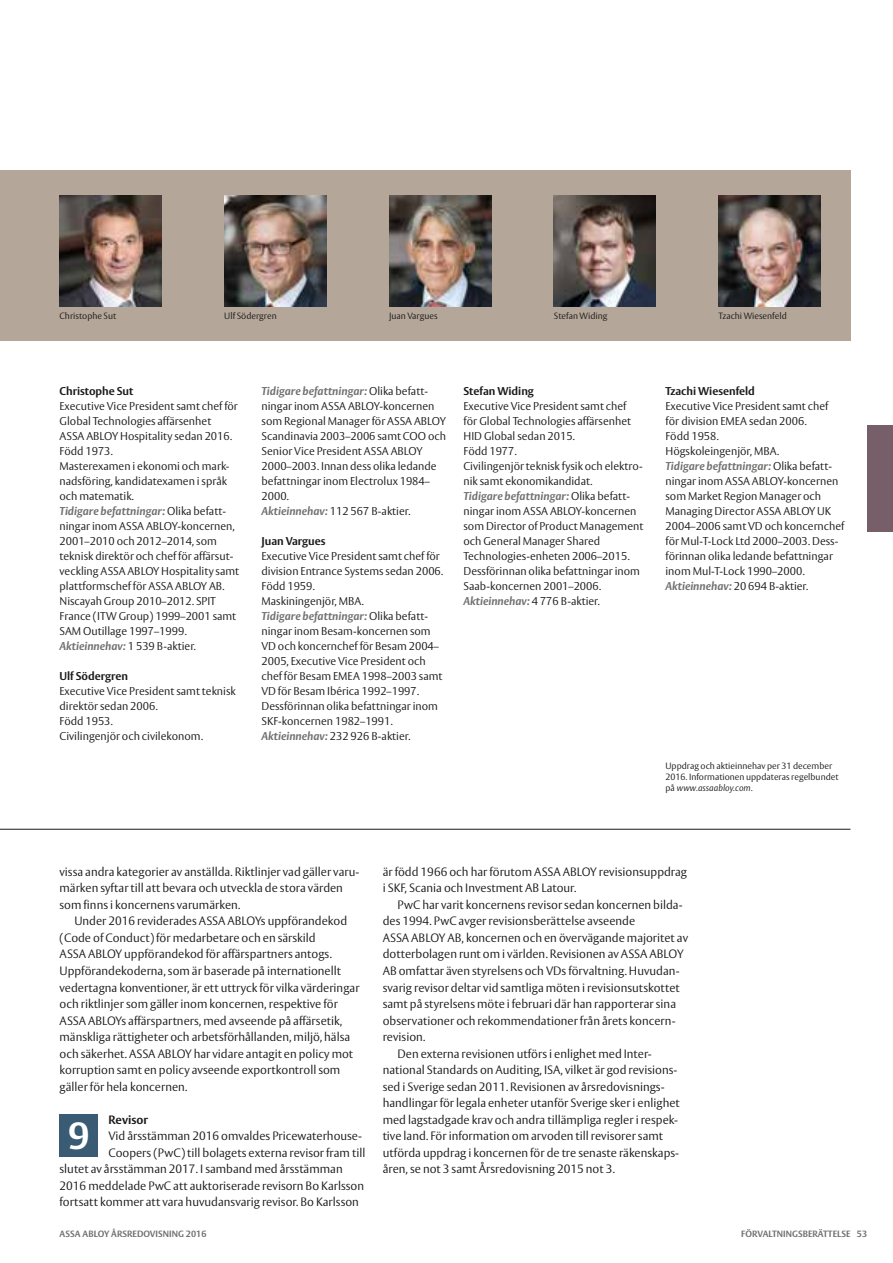
<style>
.page{position:relative;width:893px;height:1263px;background:#fff}
.page>*{position:absolute;margin:0;border:0;box-sizing:border-box;transform-origin:0 0}
.t1{font:700 37.5px "ASSA Vesta";color:#fff}
.t2{font:300 12px/16.5px "ASSA Vesta";color:#1c1b1a}
.t3{font:700 12px "ASSA Vesta";color:#1c1b1a}
.t4{font:300 11.25px/15px "ASSA Vesta";color:#1c1b1a}
.t5{font:700 11.25px "ASSA Vesta";color:#1c1b1a}
.t6{font:300 9px/10.8px "ASSA Vesta";color:#1c1b1a}
.t7{font:700 9px "ASSA Vesta";letter-spacing:.005em;color:#70706f}
.s1{font-weight:700;font-style:italic;color:#70706f}
.s2{font-style:italic}
</style>
<div class="page">
<div style="left:867px;top:425px;width:26px;height:106px;background:#765f68"></div>
<div style="left:0;top:170px;width:850px;height:170px;background:#b4a698"></div>
<img style="left:60px;top:196px;width:102px;height:110px">
<img style="left:224px;top:196px;width:102px;height:110px">
<img style="left:389px;top:196px;width:102px;height:110px">
<img style="left:719px;top:196px;width:102px;height:110px">
<hr style="left:0;top:829px;width:850px;height:1px;background:#1c1b1a">
<div style="left:60px;top:1114px;width:38px;height:42px;background:#395b73"></div>
<img style="left:554px;top:196px;width:102px;height:110px">
<p class="t6" style="left:60px;top:311px;width:58px">Christophe Sut</p>
<p class="t6" style="left:224px;top:311px;width:54px">Ulf Södergren</p>
<p class="t6" style="left:389px;top:311px;width:50px">Juan Vargues</p>
<p class="t6" style="left:719px;top:311px;width:70px">Tzachi Wiesenfeld</p>
<p class="t6" style="left:554px;top:311px;width:55px">Stefan Widing</p>
<p class="t5" style="left:60px;top:384px;width:75px">Christophe Sut</p>
<p class="t4" style="left:60px;top:399px;width:181px">Executive Vice President samt chef för<br>Global Technologies affärsenhet<br>ASSA ABLOY Hospitality sedan 2016.<br>Född 1973.<br>Masterexamen i ekonomi och mark&shy;nadsföring, kandidatexamen i språk och matematik.<br><span class="s1">Tidigare befattningar:</span> Olika befatt&shy;ningar inom ASSA ABLOY-koncernen,<br>2001–2010 och 2012–2014, som teknisk direktör och chef för affärsut&shy;veckling ASSA ABLOY Hospitality samt plattformschef för ASSA ABLOY AB.<br>Niscayah Group 2010–2012. SPIT<br>France (ITW Group) 1999–2001 samt<br>SAM Outillage 1997–1999.<br><span class="s1">Aktieinnehav:</span> 1 539 B-aktier.</p>
<p class="t5" style="left:60px;top:669px;width:70px">Ulf Södergren</p>
<p class="t4" style="left:60px;top:684px;width:178px">Executive Vice President samt teknisk direktör sedan 2006.<br>Född 1953.<br>Civilingenjör och civilekonom.</p>
<p class="t4" style="left:261px;top:384px;width:186px"><span class="s1">Tidigare befattningar:</span> Olika befatt&shy;ningar inom ASSA ABLOY-koncernen som Regional Manager för ASSA ABLOY<br>Scandinavia 2003–2006 samt COO och<br>Senior Vice President ASSA ABLOY<br>2000–2003. Innan dess olika ledande befattningar inom Electrolux 1984–<br>2000.<br><span class="s1">Aktieinnehav:</span> 112 567 B-aktier.</p>
<p class="t5" style="left:261px;top:534px;width:66px">Juan Vargues</p>
<p class="t4" style="left:261px;top:549px;width:183px">Executive Vice President samt chef för division Entrance Systems sedan 2006.<br>Född 1959.<br>Maskiningenjör, MBA.<br><span class="s1">Tidigare befattningar:</span> Olika befatt&shy;ningar inom Besam-koncernen som<br>VD och koncernchef för Besam 2004–<br>2005, Executive Vice President och chef för Besam EMEA 1998–2003 samt<br>VD för Besam Ibérica 1992–1997.<br>Dessförinnan olika befattningar inom<br>SKF-koncernen 1982–1991.<br><span class="s1">Aktieinnehav:</span> 232 926 B-aktier.</p>
<p class="t5" style="left:463px;top:384px;width:72px">Stefan Widing</p>
<p class="t4" style="left:463px;top:399px;width:181px">Executive Vice President samt chef<br>för Global Technologies affärsenhet<br>HID Global sedan 2015.<br>Född 1977.<br>Civilingenjör teknisk fysik och elektro&shy;nik samt ekonomikandidat.<br><span class="s1">Tidigare befattningar:</span> Olika befatt&shy;ningar inom ASSA ABLOY-koncernen som Director of Product Management och General Manager Shared<br>Technologies-enheten 2006–2015.<br>Dessförinnan olika befattningar inom<br>Saab-koncernen 2001–2006.<br><span class="s1">Aktieinnehav:</span> 4 776 B-aktier.</p>
<p class="t5" style="left:665px;top:384px;width:91px">Tzachi Wiesenfeld</p>
<p class="t4" style="left:665px;top:399px;width:180px">Executive Vice President samt chef för division EMEA sedan 2006.<br>Född 1958.<br>Högskoleingenjör, MBA.<br><span class="s1">Tidigare befattningar:</span> Olika befatt&shy;ningar inom ASSA ABLOY-koncernen som Market Region Manager och<br>Managing Director ASSA ABLOY UK<br>2004–2006 samt VD och koncernchef för Mul-T-Lock Ltd 2000–2003. Dess&shy;förinnan olika ledande befattningar inom Mul-T-Lock 1990–2000.<br><span class="s1">Aktieinnehav:</span> 20 694 B-aktier.</p>
<p class="t6" style="left:665px;top:761px;width:175px">Uppdrag och aktieinnehav per 31 december<br>2016. Informationen uppdateras regelbundet på <span class="s2">www.assaabloy.com</span>.</p>
<p class="t2" style="left:60px;top:864px;width:301px">vissa andra kategorier av anställda. Riktlinjer vad gäller varu&shy;märken syftar till att bevara och utveckla de stora värden som finns i koncernens varumärken.</p>
<p class="t2" style="left:60px;top:913px;width:302px;text-indent:15px">Under 2016 reviderades ASSA ABLOYs uppförandekod (Code of Conduct) för medarbetare och en särskild<br>ASSA ABLOY uppförandekod för affärspartners antogs.<br>Uppförandekoderna, som är baserade på internationellt vedertagna konventioner, är ett uttryck för vilka värderingar och riktlinjer som gäller inom koncernen, respektive för ASSA ABLOYs affärspartners, med avseende på affärsetik, mänskliga rättigheter och arbetsförhållanden, miljö, hälsa och säkerhet. ASSA ABLOY har vidare antagit en policy mot korruption samt en policy avseende exportkontroll som gäller för hela koncernen.</p>
<h1 class="t1" style="left:68px;top:1112px;width:23px">9</h1>
<p class="t3" style="left:108px;top:1112px;width:41px">Revisor</p>
<p class="t2" style="left:108px;top:1128px;width:255px">Vid årsstämman 2016 omvaldes Pricewaterhouse-</p>
<p class="t2" style="left:108px;top:1144px;width:258px">Coopers (PwC) till bolagets externa revisor fram till</p>
<p class="t2" style="left:60px;top:1161px;width:285px">slutet av årsstämman 2017. I samband med årsstämman</p>
<p class="t2" style="left:60px;top:1177px;width:306px">2016 meddelade PwC att auktoriserade revisorn Bo Karlsson</p>
<p class="t2" style="left:60px;top:1194px;width:301px">fortsatt kommer att vara huvudansvarig revisor. Bo Karlsson</p>
<p class="t2" style="left:383px;top:864px;width:306px">är född 1966 och har förutom ASSA ABLOY revisionsuppdrag i SKF, Scania och Investment AB Latour.</p>
<p class="t2" style="left:398px;top:897px;width:287px">PwC har varit koncernens revisor sedan koncernen bilda-</p>
<p class="t2" style="left:383px;top:913px;width:254px">des 1994. PwC avger revisionsberättelse avseende</p>
<p class="t2" style="left:383px;top:930px;width:307px">ASSA ABLOY AB, koncernen och en övervägande majoritet av</p>
<p class="t2" style="left:383px;top:946px;width:302px">dotterbolagen runt om i världen. Revisionen av ASSA ABLOY</p>
<p class="t2" style="left:383px;top:963px;width:298px">AB omfattar även styrelsens och VDs förvaltning. Huvudan-</p>
<p class="t2" style="left:383px;top:979px;width:299px">svarig revisor deltar vid samtliga möten i revisionsutskottet</p>
<p class="t2" style="left:383px;top:996px;width:295px">samt på styrelsens möte i februari där han rapporterar sina</p>
<p class="t2" style="left:383px;top:1012px;width:293px">observationer och rekommendationer från årets koncern-</p>
<p class="t2" style="left:383px;top:1029px;width:44px">revision.</p>
<p class="t2" style="left:398px;top:1045px;width:255px">Den externa revisionen utförs i enlighet med Inter-</p>
<p class="t2" style="left:383px;top:1062px;width:296px">national Standards on Auditing, ISA, vilket är god revisions-</p>
<p class="t2" style="left:383px;top:1078px;width:283px">sed i Sverige sedan 2011. Revisionen av årsredovisnings-</p>
<p class="t2" style="left:383px;top:1095px;width:299px">handlingar för legala enheter utanför Sverige sker i enlighet</p>
<p class="t2" style="left:383px;top:1111px;width:297px">med lagstadgade krav och andra tillämpliga regler i respek-</p>
<p class="t2" style="left:383px;top:1128px;width:282px">tive land. För information om arvoden till revisorer samt</p>
<p class="t2" style="left:383px;top:1144px;width:298px">utförda uppdrag i koncernen för de tre senaste räkenskaps-</p>
<p class="t2" style="left:383px;top:1161px;width:234px">åren, se not 3 samt Årsredovisning 2015 not 3.</p>
<p class="t7" style="left:60px;top:1229px;width:148px">ASSA ABLOY ÅRSREDOVISNING 2016</p>
<p class="t7" style="left:741px;top:1229px;width:11px">Förvaltningsberättelse</p>
<p class="t7" style="left:857px;top:1229px;width:12px">53</p>
</div>
